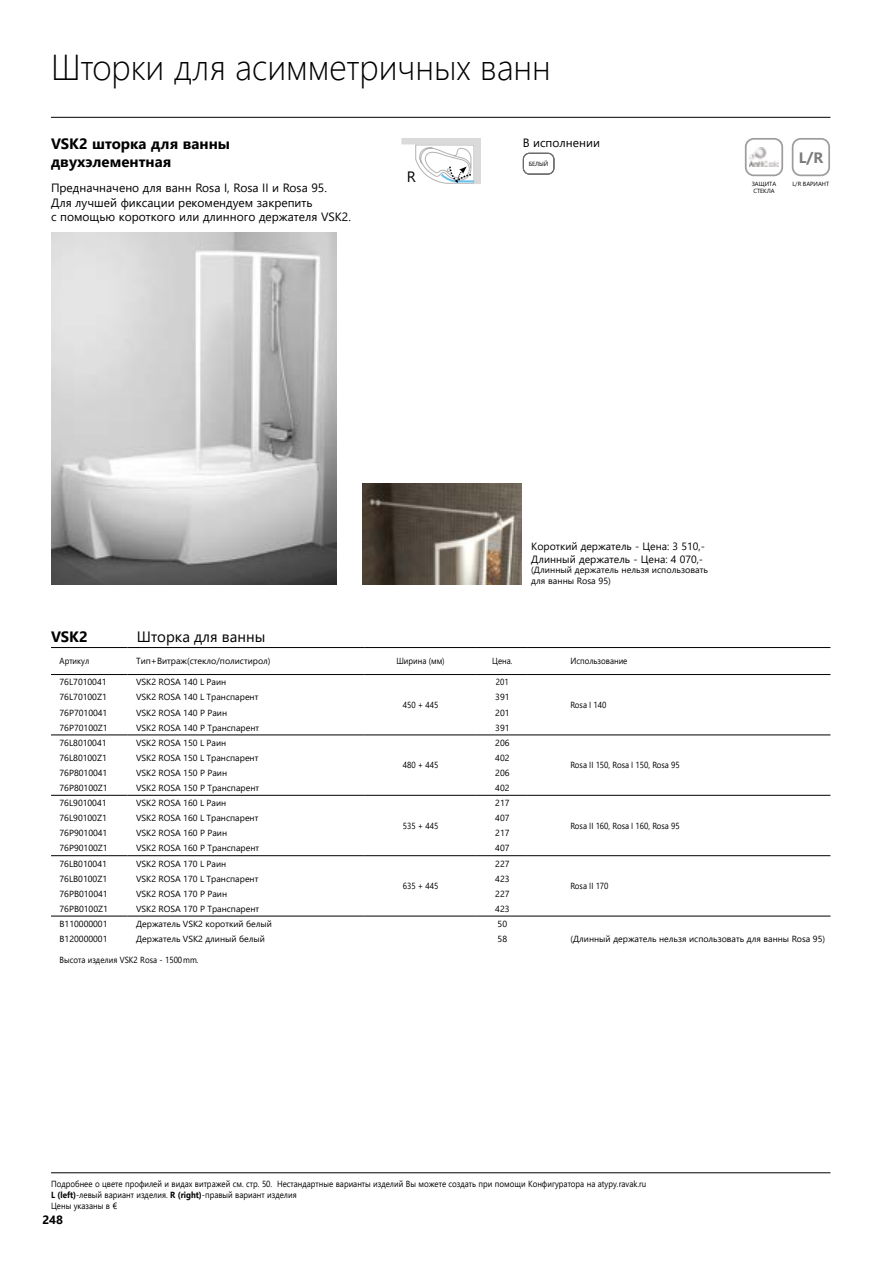
<style>
.page{position:relative;width:893px;height:1263px;background:#fff}
.page>*{position:absolute;margin:0;border:0;box-sizing:border-box;transform-origin:0 0}
.t1{font:300 36px "Segoe UI";color:#000;scale:.95 1}
.t2{font:700 15px/18px "Segoe UI";color:#000}
.t3{font:15px "Segoe UI";color:#000}
.t4{font:700 15px "Segoe UI";color:#7c7b7b}
.t5{font:12px/14.4px "Segoe UI";color:#000}
.t6{font:700 12px "Segoe UI";color:#000}
.t7{font:10.5px/12.6px "Segoe UI";color:#000}
.t8{font:9px/10.8px "Segoe UI";color:#000}
.t9{font:8.85px "Segoe UI";color:#000}
.t10{font:8.85px/10.9px "Segoe UI";color:#000;scale:.9 1}
.t11{font:6px/7.2px "Segoe UI";color:#000}
.s1{font-size:15.75px}
.s2{font-weight:700}
.s3{font-size:9px}
</style>
<div class="page">
<img style="left:362px;top:483px;width:160px;height:101px">
<img style="left:51px;top:233px;width:285px;height:351px">
<hr style="left:51px;top:117px;width:779px;height:1px;background:#000">
<div style="left:523px;top:153px;width:31px;height:21px;border:1px solid #7c7b7b;border-radius:6px"></div>
<div style="left:745px;top:138px;width:38px;height:38px;border:2px solid #9d9d9c;border-radius:8px"></div>
<img style="left:749px;top:148px;width:30px;height:18px">
<div style="left:792px;top:138px;width:38px;height:38px;border:2px solid #9d9d9c;border-radius:8px"></div>
<svg style="left:401px;top:138px;width:80px;height:46px"></svg>
<hr style="left:51px;top:1172px;width:779px;height:1px;background:#000">
<hr style="left:51px;top:647px;width:77px;height:1px;background:#000">
<hr style="left:128px;top:647px;width:236px;height:1px;background:#000">
<hr style="left:364px;top:647px;width:113px;height:1px;background:#000">
<hr style="left:477px;top:647px;width:51px;height:1px;background:#000">
<hr style="left:528px;top:647px;width:302px;height:1px;background:#000">
<hr style="left:51px;top:674px;width:77px;height:1px;background:#000">
<hr style="left:128px;top:674px;width:236px;height:1px;background:#000">
<hr style="left:364px;top:674px;width:113px;height:1px;background:#000">
<hr style="left:477px;top:674px;width:51px;height:1px;background:#000">
<hr style="left:528px;top:674px;width:302px;height:1px;background:#000">
<hr style="left:51px;top:735px;width:77px;height:1px;background:#000">
<hr style="left:128px;top:735px;width:236px;height:1px;background:#000">
<hr style="left:364px;top:735px;width:113px;height:1px;background:#000">
<hr style="left:477px;top:735px;width:51px;height:1px;background:#000">
<hr style="left:528px;top:735px;width:302px;height:1px;background:#000">
<hr style="left:51px;top:795px;width:77px;height:1px;background:#000">
<hr style="left:128px;top:795px;width:236px;height:1px;background:#000">
<hr style="left:364px;top:795px;width:113px;height:1px;background:#000">
<hr style="left:477px;top:795px;width:51px;height:1px;background:#000">
<hr style="left:528px;top:795px;width:302px;height:1px;background:#000">
<hr style="left:51px;top:855px;width:77px;height:1px;background:#000">
<hr style="left:128px;top:855px;width:236px;height:1px;background:#000">
<hr style="left:364px;top:855px;width:113px;height:1px;background:#000">
<hr style="left:477px;top:855px;width:51px;height:1px;background:#000">
<hr style="left:528px;top:855px;width:302px;height:1px;background:#000">
<hr style="left:51px;top:916px;width:77px;height:1px;background:#000">
<hr style="left:128px;top:916px;width:236px;height:1px;background:#000">
<hr style="left:364px;top:916px;width:113px;height:1px;background:#000">
<hr style="left:477px;top:916px;width:51px;height:1px;background:#000">
<hr style="left:528px;top:916px;width:302px;height:1px;background:#000">
<h1 class="t1" style="left:51px;top:33px;width:528px">Шторки для асимметричных ванн</h1>
<h2 class="t2" style="left:51px;top:133px;width:181px">VSK2 шторка для ванны двухэлементная</h2>
<h3 class="t5" style="left:51px;top:180px;width:301px">Предначначено для ванн Rosa I, Rosa II и Rosa 95.<br>Для лучшей фиксации рекомендуем закрепить<br>с помощью короткого или длинного держателя VSK2.</h3>
<h2 class="t3" style="left:407px;top:162px;width:10px">R</h2>
<h3 class="t5" style="left:523px;top:134px;width:79px">В исполнении</h3>
<p class="t11" style="left:529px;top:160px;width:21px">БЕЛЫЙ</p>
<p class="t11" style="left:752px;top:180px;width:26px">ЗАЩИТА<br>СТЕКЛА</p>
<h2 class="t4" style="left:799px;top:143px;width:26px">L<span class="s1">/</span>R</h2>
<p class="t11" style="left:792px;top:180px;width:38px">L/R ВАРИАНТ</p>
<h2 class="t2" style="left:51px;top:627px;width:38px">VSK2</h2>
<h2 class="t3" style="left:137px;top:623px;width:130px">Шторка для ванны</h2>
<p class="t7" style="left:531px;top:539px;width:175px">Короткий держатель - Цена: 3 510,-<br>Длинный держатель - Цена: 4 070,-</p>
<p class="t8" style="left:531px;top:564px;width:178px">(Длинный держатель нельзя использовать для ванны Rosa 95)</p>
<p class="t10" style="left:60px;top:655px;width:35px">Артикул</p>
<p class="t9" style="left:136px;top:653px;width:136px">Тип+Витраж(стекло/полистирол)</p>
<p class="t10" style="left:396px;top:655px;width:55px">Ширина (мм)</p>
<p class="t10" style="left:492px;top:655px;width:24px">Цена.</p>
<p class="t10" style="left:570px;top:655px;width:65px">Использование</p>
<p class="t9" style="left:60px;top:674px;width:49px">76L7010041</p>
<p class="t9" style="left:136px;top:674px;width:92px">VSK2 ROSA 140 L Раин</p>
<p class="t10" style="left:403px;top:698px;width:41px">450 + 445</p>
<p class="t10" style="left:496px;top:676px;width:16px">201</p>
<p class="t9" style="left:60px;top:689px;width:49px">76L70100Z1</p>
<p class="t9" style="left:136px;top:689px;width:124px">VSK2 ROSA 140 L Транспарент</p>
<p class="t9" style="left:495px;top:689px;width:16px">391</p>
<p class="t9" style="left:60px;top:704px;width:49px">76P7010041</p>
<p class="t9" style="left:136px;top:704px;width:93px">VSK2 ROSA 140 P Раин</p>
<p class="t9" style="left:495px;top:704px;width:16px">201</p>
<p class="t9" style="left:60px;top:719px;width:50px">76P70100Z1</p>
<p class="t9" style="left:136px;top:719px;width:125px">VSK2 ROSA 140 P Транспарент</p>
<p class="t9" style="left:495px;top:719px;width:16px">391</p>
<p class="t9" style="left:60px;top:734px;width:49px">76L8010041</p>
<p class="t9" style="left:136px;top:734px;width:92px">VSK2 ROSA 150 L Раин</p>
<p class="t10" style="left:403px;top:759px;width:41px">480 + 445</p>
<p class="t10" style="left:570px;top:698px;width:41px">Rosa I 140</p>
<p class="t9" style="left:495px;top:734px;width:16px">206</p>
<p class="t9" style="left:60px;top:749px;width:49px">76L80100Z1</p>
<p class="t9" style="left:136px;top:749px;width:124px">VSK2 ROSA 150 L Транспарент</p>
<p class="t9" style="left:495px;top:749px;width:16px">402</p>
<p class="t9" style="left:60px;top:764px;width:49px">76P8010041</p>
<p class="t9" style="left:136px;top:764px;width:93px">VSK2 ROSA 150 P Раин</p>
<p class="t9" style="left:495px;top:764px;width:16px">206</p>
<p class="t9" style="left:60px;top:779px;width:50px">76P80100Z1</p>
<p class="t9" style="left:136px;top:779px;width:125px">VSK2 ROSA 150 P Транспарент</p>
<p class="t9" style="left:495px;top:779px;width:16px">402</p>
<p class="t9" style="left:60px;top:795px;width:49px">76L9010041</p>
<p class="t9" style="left:136px;top:795px;width:92px">VSK2 ROSA 160 L Раин</p>
<p class="t10" style="left:403px;top:819px;width:41px">535 + 445</p>
<p class="t10" style="left:570px;top:759px;width:123px">Rosa II 150, Rosa I 150, Rosa 95</p>
<p class="t9" style="left:495px;top:795px;width:16px">217</p>
<p class="t9" style="left:60px;top:810px;width:49px">76L90100Z1</p>
<p class="t9" style="left:136px;top:810px;width:124px">VSK2 ROSA 160 L Транспарент</p>
<p class="t9" style="left:495px;top:810px;width:16px">407</p>
<p class="t9" style="left:60px;top:825px;width:49px">76P9010041</p>
<p class="t9" style="left:136px;top:825px;width:93px">VSK2 ROSA 160 P Раин</p>
<p class="t9" style="left:495px;top:825px;width:16px">217</p>
<p class="t9" style="left:60px;top:840px;width:50px">76P90100Z1</p>
<p class="t9" style="left:136px;top:840px;width:125px">VSK2 ROSA 160 P Транспарент</p>
<p class="t9" style="left:495px;top:840px;width:16px">407</p>
<p class="t9" style="left:60px;top:855px;width:49px">76LB010041</p>
<p class="t9" style="left:136px;top:855px;width:92px">VSK2 ROSA 170 L Раин</p>
<p class="t10" style="left:403px;top:880px;width:41px">635 + 445</p>
<p class="t10" style="left:570px;top:819px;width:123px">Rosa II 160, Rosa I 160, Rosa 95</p>
<p class="t9" style="left:495px;top:855px;width:16px">227</p>
<p class="t9" style="left:60px;top:870px;width:49px">76LB0100Z1</p>
<p class="t9" style="left:136px;top:870px;width:124px">VSK2 ROSA 170 L Тpанспаpент</p>
<p class="t9" style="left:495px;top:870px;width:16px">423</p>
<p class="t9" style="left:60px;top:885px;width:50px">76PB010041</p>
<p class="t9" style="left:136px;top:885px;width:93px">VSK2 ROSA 170 P Раин</p>
<p class="t9" style="left:495px;top:885px;width:16px">227</p>
<p class="t9" style="left:60px;top:900px;width:50px">76PB0100Z1</p>
<p class="t9" style="left:136px;top:900px;width:125px">VSK2 ROSA 170 P Тpанспаpент</p>
<p class="t9" style="left:495px;top:900px;width:16px">423</p>
<p class="t9" style="left:60px;top:915px;width:50px">B110000001</p>
<p class="t9" style="left:136px;top:915px;width:137px">Держатель VSK2 короткий белый</p>
<p class="t9" style="left:498px;top:915px;width:11px">50</p>
<p class="t9" style="left:60px;top:930px;width:50px">B120000001</p>
<p class="t9" style="left:136px;top:930px;width:130px">Держатель VSK2 длиный белый</p>
<p class="t9" style="left:498px;top:930px;width:11px">58</p>
<p class="t9" style="left:570px;top:930px;width:256px">(Длинный держатель нельзя использовать для ванны Rosa 95)</p>
<p class="t10" style="left:60px;top:954px;width:156px">Высота изделия VSK2 Rosa - 1500mm.</p>
<p class="t10" style="left:570px;top:880px;width:44px">Rosa II 170</p>
<p class="t10" style="left:51px;top:1178px;width:663px">Подробнее о цвете профилей и видах витражей см. стр. 50. Нестандартные варианты изделий Вы можете создать при помощи Конфигуратора на atypy.ravak.ru<br><span class="s2">L (left)</span>-левый вариант изделия. <span class="s2">R (right)</span>-правый вариант изделия<br>Цены указаны в <span class="s3">€</span></p>
<h3 class="t6" style="left:42px;top:1208px;width:22px">248</h3>
</div>
